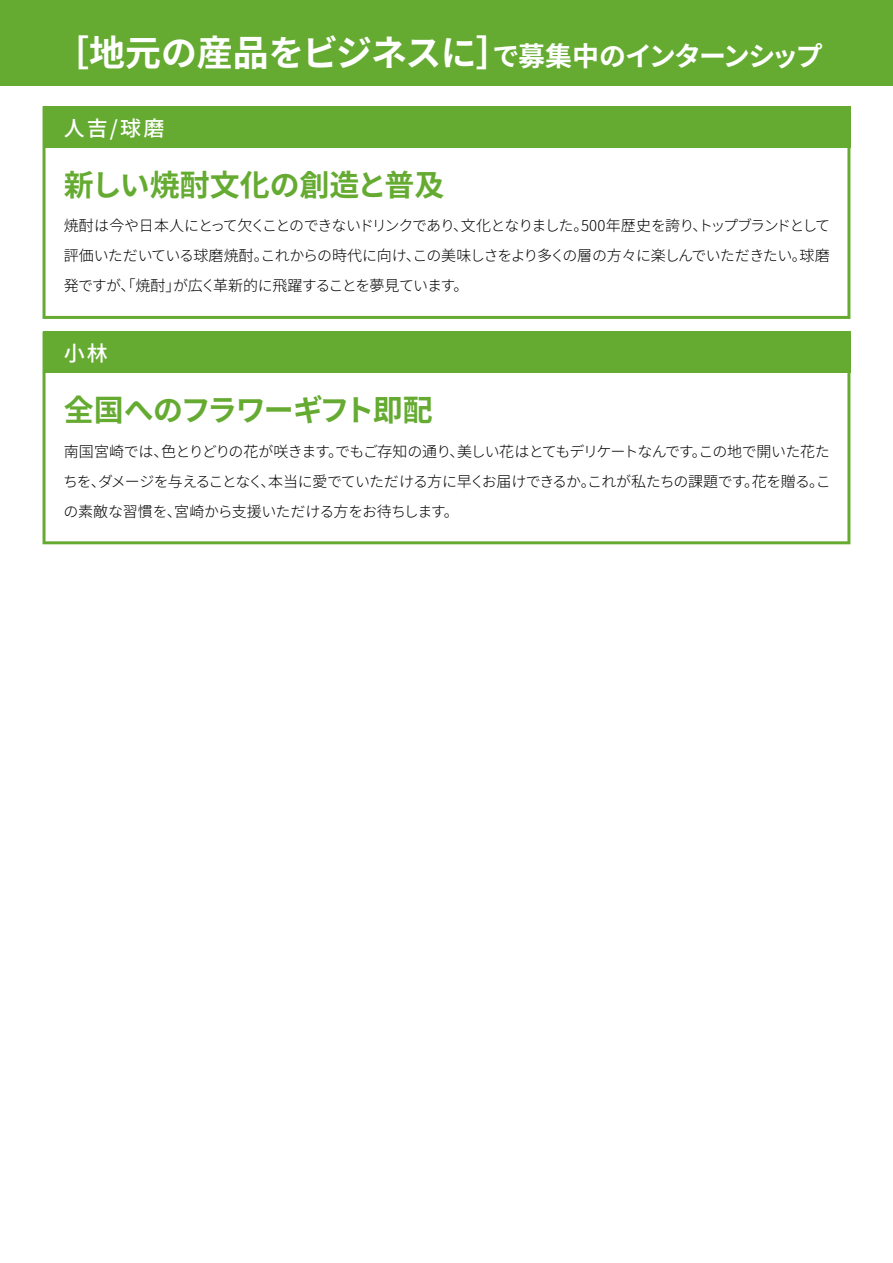
<style>
.page{position:relative;width:893px;height:1263px;background:#fff}
.page>*{position:absolute;margin:0;border:0;box-sizing:border-box;transform-origin:0 0}
.t1{font:700 36px "Noto Sans CJ Kjp";letter-spacing:-.015em;color:#fff}
.t2{font:700 30px "Noto Sans CJ Kjp";letter-spacing:-.005em;color:#65ab31}
.t3{font:700 30px "Noto Sans CJ Kjp";letter-spacing:-.05em;color:#65ab31}
.t4{font:500 21px "Noto Sans CJ Kjp";color:#fff}
.t5{font:300 15px/30px "Noto Sans CJ Kjp";letter-spacing:-.04em;color:#000;text-align:justify}
.s1{font-size:27px}
</style>
<div class="page">
<div style="left:0;top:0;width:893px;height:85px;background:#65ab31"></div>
<svg style="left:43px;top:148px;width:807px;height:171px"></svg>
<div style="left:43px;top:106px;width:807px;height:42px;background:#65ab31"></div>
<svg style="left:43px;top:373px;width:807px;height:171px"></svg>
<div style="left:43px;top:332px;width:807px;height:41px;background:#65ab31"></div>
<h1 class="t1" style="left:53px;top:32px;width:771px">［地元の産品をビジネスに］<span class="s1">で募集中のインターンシップ</span></h1>
<h3 class="t4" style="left:64px;top:116px;width:102px">人吉/球磨</h3>
<h2 class="t2" style="left:64px;top:168px;width:382px">新しい焼酎文化の創造と普及</h2>
<p class="t5" style="left:64px;top:211px;width:768px">焼酎は今や日本人にとって欠くことのできないドリンクであり、文化となりました。500年歴史を誇り、トップブランドとして評価いただいている球磨焼酎。これからの時代に向け、この美味しさをより多くの層の方々に楽しんでいただきたい。球磨発ですが、｢焼酎｣が広く革新的に飛躍することを夢見ています。</p>
<h3 class="t4" style="left:64px;top:342px;width:46px">小林</h3>
<h2 class="t3" style="left:64px;top:393px;width:371px">全国へのフラワーギフト即配</h2>
<p class="t5" style="left:63px;top:436px;width:769px">南国宮崎では、色とりどりの花が咲きます。でもご存知の通り、美しい花はとてもデリケートなんです。この地で開いた花たちを、ダメージを与えることなく、本当に愛でていただける方に早くお届けできるか。これが私たちの課題です。花を贈る。この素敵な習慣を、宮崎から支援いただける方をお待ちします。</p>
</div>
